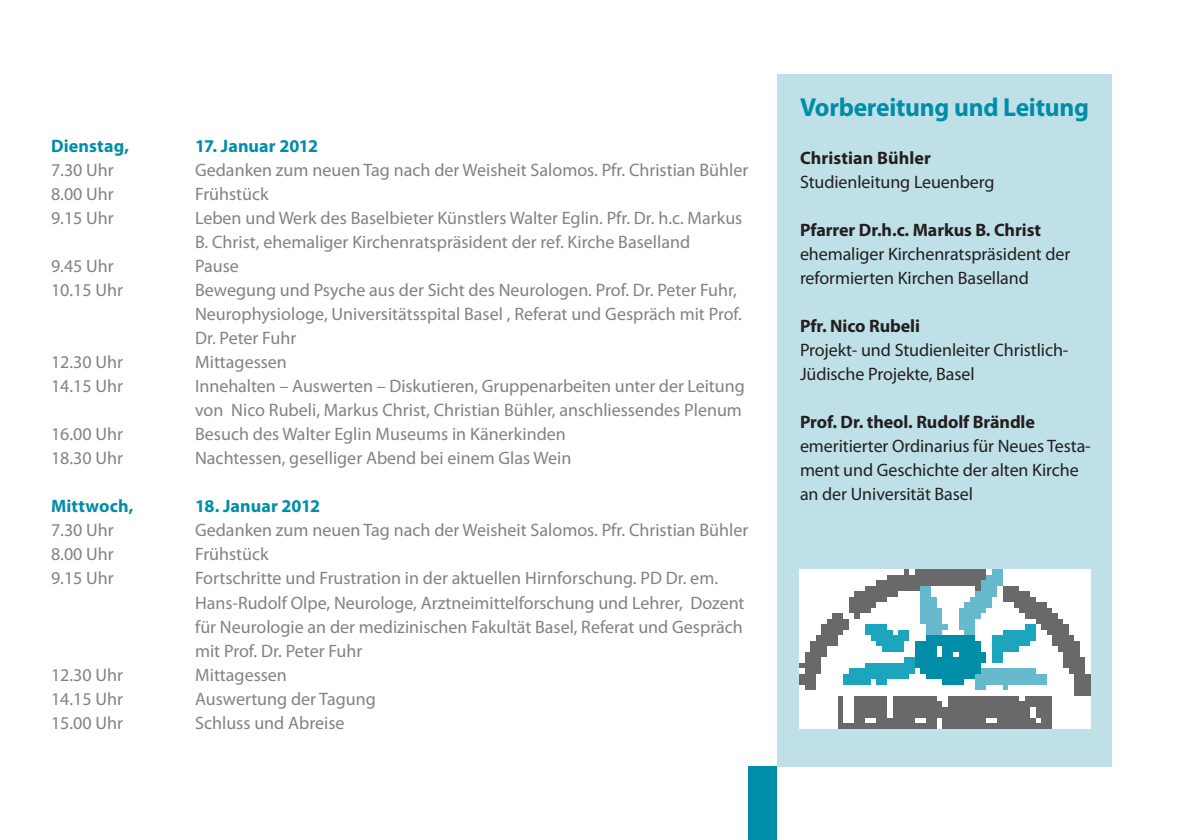
<style>
.page{position:relative;width:1191px;height:840px;background:#fff}
.page>*{position:absolute;margin:0;border:0;box-sizing:border-box;transform-origin:0 0}
._12_Untertitel_Gross{font:700 26px "Myriad Pro";letter-spacing:-.01em;color:#008da8}
._15_Programm{font:18px/24px "Myriad Pro";color:#808285}
._14_Grundtext_9_12{font:18px/24px "Myriad Pro";letter-spacing:-.005em;color:#231f20}
._14_Grundtext_9_12-2{font:700 18px "Myriad Pro";letter-spacing:-.005em;color:#231f20}
._15_Programm-2{font:700 18px "Myriad Pro";letter-spacing:.005em;color:#008da8}
.s1{font-weight:700}
</style>
<div class="page">
<div style="left:748px;top:765px;width:29px;height:74px;background:#008da8"></div>
<div style="left:777px;top:74px;width:334px;height:691px;background:#c0e0e8"></div>
<img style="left:799px;top:569px;width:291px;height:159px">
<p class="_15_Programm-2" style="left:51px;top:134px;width:80px">Dienstag,</p>
<p class="_15_Programm-2" style="left:195px;top:134px;width:124px">17. Januar 2012</p>
<p class="_15_Programm" style="left:51px;top:158px;width:64px">7.30 Uhr</p>
<p class="_15_Programm" style="left:195px;top:158px;width:554px">Gedanken zum neuen Tag nach der Weisheit Salomos. Pfr. Christian Bühler</p>
<p class="_15_Programm" style="left:51px;top:182px;width:64px">8.00 Uhr</p>
<p class="_15_Programm" style="left:195px;top:182px;width:75px">Frühstück</p>
<p class="_15_Programm" style="left:51px;top:206px;width:64px">9.15 Uhr</p>
<p class="_15_Programm" style="left:195px;top:206px;width:549px">Leben und Werk des Baselbieter Künstlers Walter Eglin. Pfr. Dr. h.c. Markus</p>
<p class="_15_Programm" style="left:195px;top:230px;width:496px">B. Christ, ehemaliger Kirchenratspräsident der ref. Kirche Baselland</p>
<p class="_15_Programm" style="left:51px;top:254px;width:64px">9.45 Uhr</p>
<p class="_15_Programm" style="left:195px;top:254px;width:45px">Pause</p>
<p class="_15_Programm" style="left:51px;top:278px;width:74px">10.15 Uhr</p>
<p class="_15_Programm" style="left:195px;top:278px;width:548px">Bewegung und Psyche aus der Sicht des Neurologen. Prof. Dr. Peter Fuhr,<br>Neurophysiologe, Universitätsspital Basel , Referat und Gespräch mit Prof.<br>Dr. Peter Fuhr</p>
<p class="_15_Programm" style="left:51px;top:350px;width:74px">12.30 Uhr</p>
<p class="_15_Programm" style="left:195px;top:350px;width:93px">Mittagessen</p>
<p class="_15_Programm" style="left:51px;top:374px;width:74px">14.15 Uhr</p>
<p class="_15_Programm" style="left:195px;top:374px;width:551px">Innehalten – Auswerten – Diskutieren, Gruppenarbeiten unter der Leitung von Nico Rubeli, Markus Christ, Christian Bühler, anschliessendes Plenum</p>
<p class="_15_Programm" style="left:51px;top:422px;width:74px">16.00 Uhr</p>
<p class="_15_Programm" style="left:195px;top:422px;width:372px">Besuch des Walter Eglin Museums in Känerkinden</p>
<p class="_15_Programm" style="left:51px;top:446px;width:74px">18.30 Uhr</p>
<p class="_15_Programm" style="left:195px;top:446px;width:378px">Nachtessen, geselliger Abend bei einem Glas Wein</p>
<p class="_15_Programm-2" style="left:51px;top:494px;width:84px">Mittwoch,</p>
<p class="_15_Programm-2" style="left:195px;top:494px;width:127px">18. Januar 2012</p>
<p class="_15_Programm" style="left:51px;top:518px;width:64px">7.30 Uhr</p>
<p class="_15_Programm" style="left:195px;top:518px;width:554px">Gedanken zum neuen Tag nach der Weisheit Salomos. Pfr. Christian Bühler</p>
<p class="_15_Programm" style="left:51px;top:542px;width:64px">8.00 Uhr</p>
<p class="_15_Programm" style="left:195px;top:542px;width:75px">Frühstück</p>
<p class="_15_Programm" style="left:51px;top:566px;width:64px">9.15 Uhr</p>
<p class="_15_Programm" style="left:195px;top:566px;width:551px">Fortschritte und Frustration in der aktuellen Hirnforschung. PD Dr. em.<br>Hans-Rudolf Olpe, Neurologe, Arztneimittelforschung und Lehrer, Dozent für Neurologie an der medizinischen Fakultät Basel, Referat und Gespräch mit Prof. Dr. Peter Fuhr</p>
<p class="_15_Programm" style="left:51px;top:662px;width:74px">12.30 Uhr</p>
<p class="_15_Programm" style="left:195px;top:662px;width:93px">Mittagessen</p>
<p class="_15_Programm" style="left:51px;top:686px;width:74px">14.15 Uhr</p>
<p class="_15_Programm" style="left:195px;top:686px;width:182px">Auswertung der Tagung</p>
<p class="_15_Programm" style="left:51px;top:710px;width:74px">15.00 Uhr</p>
<p class="_15_Programm" style="left:195px;top:710px;width:151px">Schluss und Abreise</p>
<p class="_12_Untertitel_Gross" style="left:800px;top:90px;width:290px">Vorbereitung und Leitung</p>
<p class="_14_Grundtext_9_12-2" style="left:800px;top:146px;width:133px">Christian Bühler</p>
<p class="_14_Grundtext_9_12" style="left:800px;top:169px;width:196px">Studienleitung Leuenberg</p>
<p class="_14_Grundtext_9_12" style="left:800px;top:217px;width:272px"><span class="s1">Pfarrer Dr.h.c. Markus B. Christ </span>ehemaliger Kirchenratspräsident der reformierten Kirchen Baselland</p>
<p class="_14_Grundtext_9_12-2" style="left:800px;top:314px;width:121px">Pfr. Nico Rubeli</p>
<p class="_14_Grundtext_9_12" style="left:800px;top:337px;width:270px">Projekt- und Studienleiter Christlich-<br>Jüdische Projekte, Basel</p>
<p class="_14_Grundtext_9_12-2" style="left:800px;top:410px;width:236px">Prof. Dr. theol. Rudolf Brändle</p>
<p class="_14_Grundtext_9_12" style="left:800px;top:433px;width:292px">emeritierter Ordinarius für Neues Testa&shy;ment und Geschichte der alten Kirche an der Universität Basel</p>
</div>
